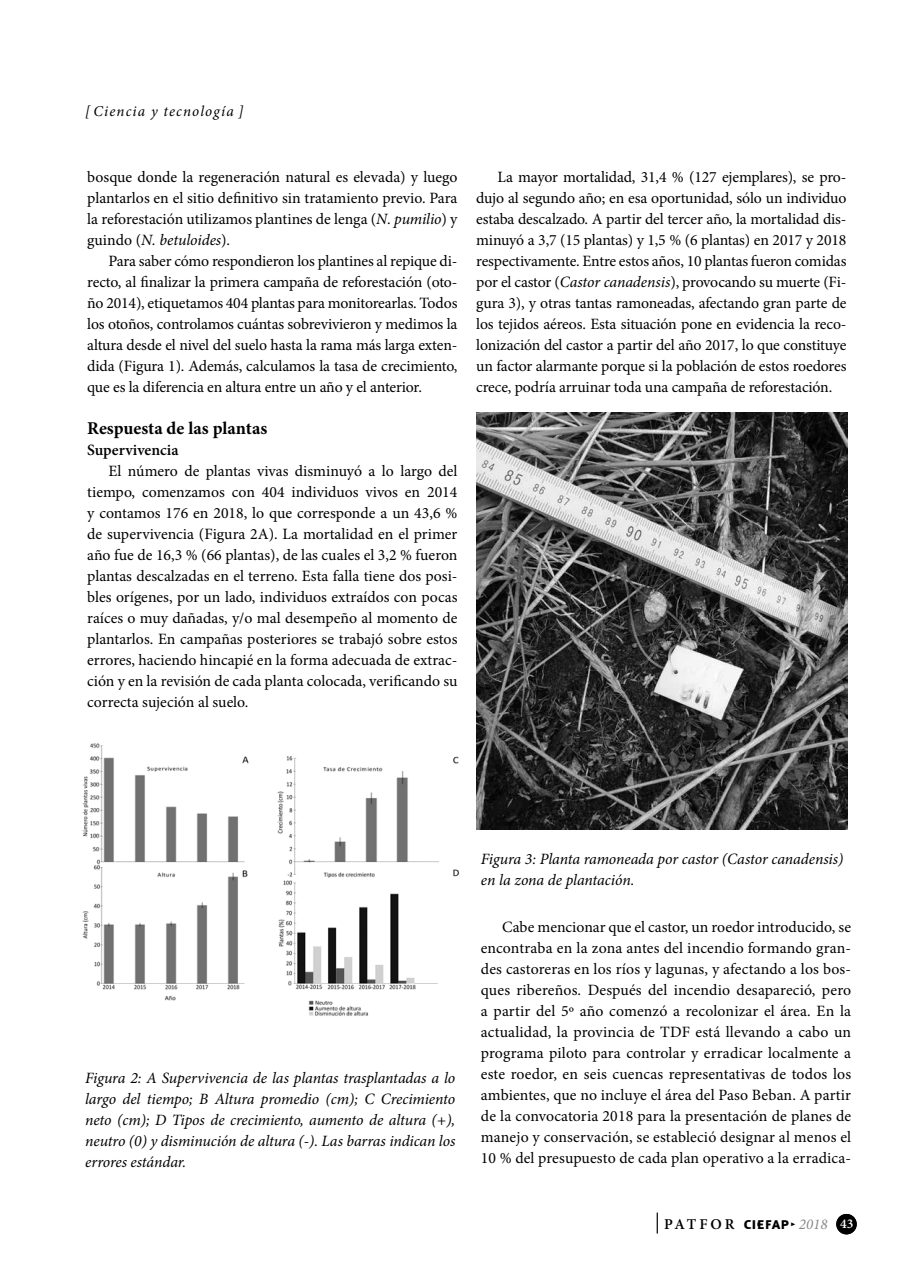
<style>
.page{position:relative;width:915px;height:1276px;background:#fff}
.page>*{position:absolute;margin:0;border:0;box-sizing:border-box;transform-origin:0 0}
.t1{font:700 18px "Minion Pro";color:#000}
.t2{font:15.75px/21px "Minion Pro";letter-spacing:-.005em;color:#000;text-align:justify}
.t3{font:italic 15.75px/21px "Minion Pro";letter-spacing:-.01em;color:#000;text-align:justify}
.t4{font:600 15.75px "Minion Pro";color:#000}
.t5{font:italic 15px "Minion Pro";letter-spacing:.075em;color:#000}
.t6{font:600 15px "Minion Pro";color:#000}
.t7{font:600 13.5px "Minion Pro";color:#fff}
.t8{font:10.5px "Meta Plus Bold Caps";color:#000}
.s1{font-style:italic}
.s2{font-family:"Meta Plus Bold Caps";font-weight:400;font-size:16.5px}
.s3{font-family:"Meta Plus Bold Caps";font-weight:400;font-size:10.5px}
.s4{font-weight:400;font-style:italic;color:#87888a}
</style>
<div class="page">
<svg style="left:656px;top:1212px;width:1px;height:21px"></svg>
<div style="left:836px;top:1214px;width:20px;height:20px;background:#000;border-radius:50%"></div>
<img style="left:82px;top:743px;width:377px;height:273px">
<img style="left:476px;top:412px;width:371px;height:418px">
<p class="t5" style="left:85px;top:101px;width:160px">[ Ciencia y tecnología ]</p>
<p class="t2" style="left:87px;top:166px;width:371px">bosque donde la regeneración natural es elevada) y luego plantarlos en el sitio definitivo sin tratamiento previo. Para la reforestación utilizamos plantines de lenga (<span class="s1">N. pumilio</span>) y guindo (<span class="s1">N. betuloides</span>).</p>
<p class="t2" style="left:87px;top:250px;width:371px;text-indent:21px">Para saber cómo respondieron los plantines al repique di&shy;recto, al finalizar la primera campaña de reforestación (oto&shy;ño 2014), etiquetamos 404 plantas para monitorearlas. Todos los otoños, controlamos cuántas sobrevivieron y medimos la altura desde el nivel del suelo hasta la rama más larga exten&shy;dida (Figura 1). Además, calculamos la tasa de crecimiento, que es la diferencia en altura entre un año y el anterior.</p>
<p class="t1" style="left:87px;top:415px;width:181px">Respuesta de las plantas</p>
<p class="t4" style="left:87px;top:439px;width:93px">Supervivencia</p>
<p class="t2" style="left:87px;top:460px;width:371px;text-indent:21px">El número de plantas vivas disminuyó a lo largo del tiempo, comenzamos con 404 individuos vivos en 2014 y contamos 176 en 2018, lo que corresponde a un 43,6 % de supervivencia (Figura 2A). La mortalidad en el primer año fue de 16,3 % (66 plantas), de las cuales el 3,2 % fueron plantas descalzadas en el terreno. Esta falla tiene dos posi&shy;bles orígenes, por un lado, individuos extraídos con pocas raíces o muy dañadas, y/o mal desempeño al momento de plantarlos. En campañas posteriores se trabajó sobre estos errores, haciendo hincapié en la forma adecuada de extrac&shy;ción y en la revisión de cada planta colocada, verificando su correcta sujeción al suelo.</p>
<p class="t2" style="left:476px;top:166px;width:371px;text-indent:21px">La mayor mortalidad, 31,4 % (127 ejemplares), se pro&shy;dujo al segundo año; en esa oportunidad, sólo un individuo estaba descalzado. A partir del tercer año, la mortalidad dis&shy;minuyó a 3,7 (15 plantas) y 1,5 % (6 plantas) en 2017 y 2018 respectivamente. Entre estos años, 10 plantas fueron comidas por el castor (<span class="s1">Castor canadensis</span>), provocando su muerte (Fi&shy;gura 3), y otras tantas ramoneadas, afectando gran parte de los tejidos aéreos. Esta situación pone en evidencia la reco&shy;lonización del castor a partir del año 2017, lo que constituye un factor alarmante porque si la población de estos roedores crece, podría arruinar toda una campaña de reforestación.</p>
<p class="t3" style="left:85px;top:1067px;width:371px">Figura 2: A Supervivencia de las plantas trasplantadas a lo largo del tiempo; B Altura promedio (cm); C Crecimiento neto (cm); D Tipos de crecimiento, aumento de altura (+), neutro (0) y disminución de altura (-). Las barras indican los errores estándar.</p>
<p class="t3" style="left:480px;top:848px;width:364px">Figura 3: Planta ramoneada por castor (Castor canadensis) en la zona de plantación.</p>
<p class="t2" style="left:480px;top:916px;width:371px;text-indent:21px">Cabe mencionar que el castor, un roedor introducido, se encontraba en la zona antes del incendio formando gran&shy;des castoreras en los ríos y lagunas, y afectando a los bos&shy;ques ribereños. Después del incendio desapareció, pero a partir del 5º año comenzó a recolonizar el área. En la actualidad, la provincia de TDF está llevando a cabo un programa piloto para controlar y erradicar localmente a este roedor, en seis cuencas representativas de todos los ambientes, que no incluye el área del Paso Beban. A partir de la convocatoria 2018 para la presentación de planes de manejo y conservación, se estableció designar al menos el 10 % del presupuesto de cada plan operativo a la erradica-</p>
<p class="t8" style="left:756px;top:1218px;width:7px">•</p>
<p class="t7" style="left:839px;top:1214px;width:15px">43</p>
<p class="t6" style="left:664px;top:1214px;width:165px">PAT F O R <span class="s2">ciefap</span> <span class="s3">•</span> <span class="s4">2018</span></p>
</div>
